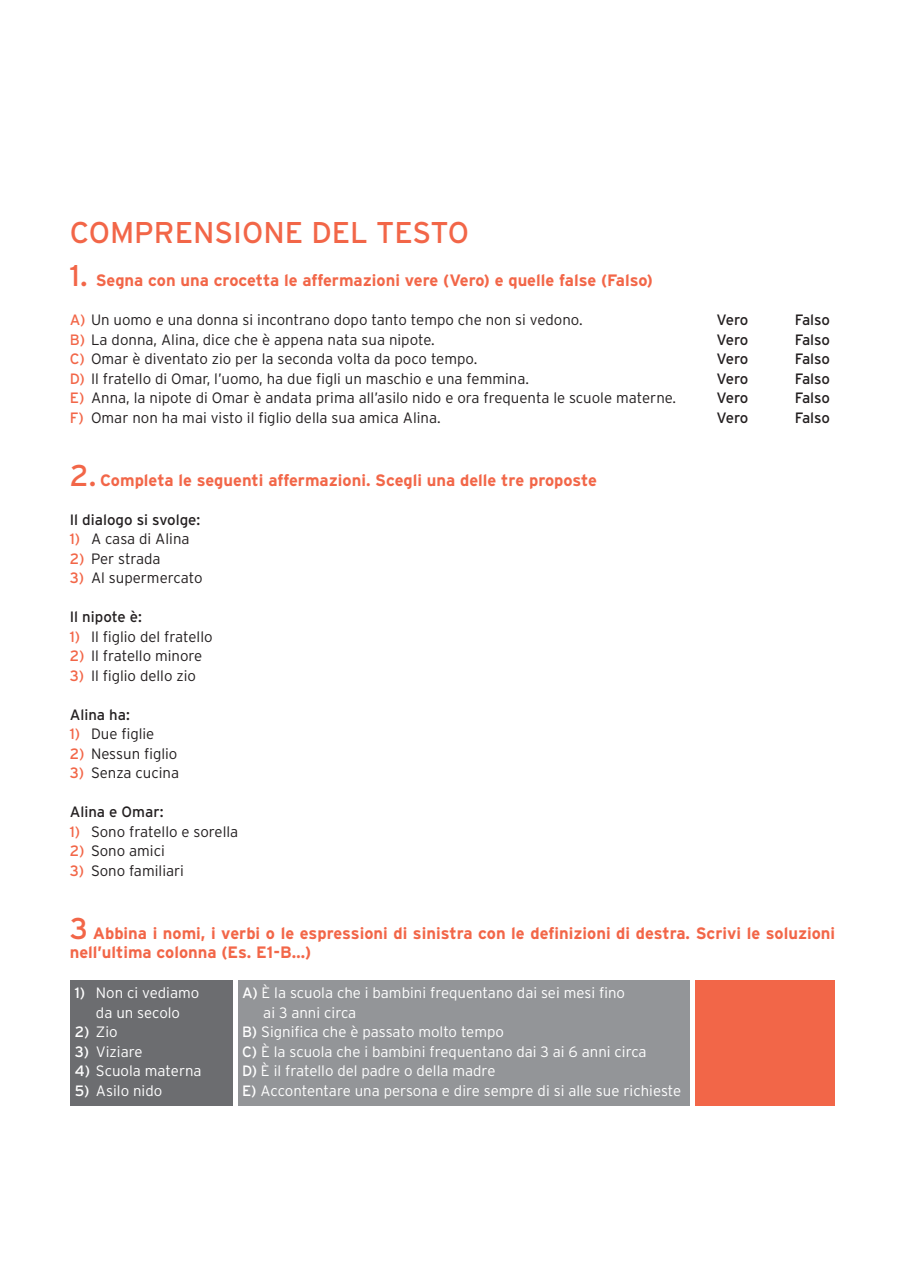
<style>
.page{position:relative;width:905px;height:1275px;background:#fff}
.page>*{position:absolute;margin:0;border:0;box-sizing:border-box;transform-origin:0 0}
.t1{font:30px "Interstate";color:#f26648}
.t2{font:700 16.5px/19.5px "Interstate";color:#f26648}
.t3{font:300 15px/19.5px "Interstate";color:#231f20}
.t4{font:300 15px/19.5px "Interstate";color:#fff;text-align:center}
.t5{font:15px "Interstate";color:#231f20}
.s1{font-weight:400;font-size:30px}
.s2{font-weight:400;color:#f26648}
.s3{font-weight:400}
</style>
<div class="page">
<div style="left:238px;top:980px;width:452px;height:125px;background:#939598"></div>
<div style="left:70px;top:980px;width:163px;height:125px;background:#6c6d70"></div>
<div style="left:695px;top:980px;width:140px;height:125px;background:#f26648"></div>
<h1 class="t1" style="left:70px;top:215px;width:401px">COMPRENSIONE DEL TESTO</h1>
<p class="t2" style="left:70px;top:271px;width:585px"><span class="s1">1.</span> Segna con una crocetta le affermazioni vere (Vero) e quelle false (Falso)</p>
<p class="t3" style="left:70px;top:310px;width:608px"><span class="s2">A)</span> Un uomo e una donna si incontrano dopo tanto tempo che non si vedono.<br><span class="s2">B)</span> La donna, Alina, dice che è appena nata sua nipote.<br><span class="s2">C)</span> Omar è diventato zio per la seconda volta da poco tempo.<br><span class="s2">D)</span> Il fratello di Omar, l’uomo, ha due figli un maschio e una femmina.<br><span class="s2">E)</span> Anna, la nipote di Omar è andata prima all’asilo nido e ora frequenta le scuole materne.<br><span class="s2">F)</span> Omar non ha mai visto il figlio della sua amica Alina.</p>
<p class="t2" style="left:70px;top:470px;width:529px"><span class="s1">2.</span> Completa le seguenti affermazioni. Scegli una delle tre proposte</p>
<p class="t5" style="left:70px;top:511px;width:132px">Il dialogo si svolge:</p>
<p class="t3" style="left:70px;top:529px;width:121px"><span class="s2">1)</span> A casa di Alina</p>
<p class="t3" style="left:70px;top:549px;width:92px"><span class="s2">2)</span> Per strada</p>
<p class="t3" style="left:70px;top:568px;width:134px"><span class="s2">3)</span> Al supermercato</p>
<p class="t5" style="left:70px;top:609px;width:74px">Il nipote è:</p>
<p class="t3" style="left:70px;top:627px;width:144px"><span class="s2">1)</span> Il figlio del fratello</p>
<p class="t3" style="left:70px;top:646px;width:134px"><span class="s2">2)</span> Il fratello minore</p>
<p class="t3" style="left:70px;top:666px;width:128px"><span class="s2">3)</span> Il figlio dello zio</p>
<p class="t5" style="left:70px;top:706px;width:62px">Alina ha:</p>
<p class="t3" style="left:70px;top:724px;width:86px"><span class="s2">1)</span> Due figlie</p>
<p class="t3" style="left:70px;top:744px;width:109px"><span class="s2">2)</span> Nessun figlio</p>
<p class="t3" style="left:70px;top:763px;width:111px"><span class="s2">3)</span> Senza cucina</p>
<p class="t5" style="left:70px;top:804px;width:95px">Alina e Omar:</p>
<p class="t3" style="left:70px;top:822px;width:170px"><span class="s2">1)</span> Sono fratello e sorella</p>
<p class="t3" style="left:70px;top:841px;width:97px"><span class="s2">2)</span> Sono amici</p>
<p class="t3" style="left:70px;top:861px;width:116px"><span class="s2">3)</span> Sono familiari</p>
<p class="t5" style="left:716px;top:312px;width:33px">Vero</p>
<p class="t5" style="left:795px;top:312px;width:37px">Falso</p>
<p class="t5" style="left:716px;top:331px;width:33px">Vero</p>
<p class="t5" style="left:795px;top:331px;width:37px">Falso</p>
<p class="t5" style="left:716px;top:351px;width:33px">Vero</p>
<p class="t5" style="left:795px;top:351px;width:37px">Falso</p>
<p class="t5" style="left:716px;top:370px;width:33px">Vero</p>
<p class="t5" style="left:795px;top:370px;width:37px">Falso</p>
<p class="t5" style="left:716px;top:390px;width:33px">Vero</p>
<p class="t5" style="left:795px;top:390px;width:37px">Falso</p>
<p class="t5" style="left:716px;top:409px;width:33px">Vero</p>
<p class="t5" style="left:795px;top:409px;width:37px">Falso</p>
<p class="t2" style="left:70px;top:923px;width:767px"><span class="s1">3</span> Abbina i nomi, i verbi o le espressioni di sinistra con le definizioni di destra. Scrivi le soluzioni nell’ultima colonna (Es. E1-B…)</p>
<p class="t4" style="left:75px;top:983px;width:126px"><span class="s3">1)</span> Non ci vediamo da un secolo</p>
<p class="t4" style="left:75px;top:1022px;width:44px"><span class="s3">2)</span> Zio</p>
<p class="t4" style="left:75px;top:1041px;width:69px"><span class="s3">3)</span> Viziare</p>
<p class="t4" style="left:75px;top:1061px;width:128px"><span class="s3">4)</span> Scuola materna</p>
<p class="t4" style="left:75px;top:1080px;width:89px"><span class="s3">5)</span> Asilo nido</p>
<p class="t4" style="left:242px;top:983px;width:384px"><span class="s3">A)</span> È la scuola che i bambini frequentano dai sei mesi fino</p>
<p class="t4" style="left:263px;top:1002px;width:95px">ai 3 anni circa</p>
<p class="t4" style="left:242px;top:1022px;width:263px"><span class="s3">B)</span> Significa che è passato molto tempo</p>
<p class="t4" style="left:242px;top:1041px;width:406px"><span class="s3">C)</span> È la scuola che i bambini frequentano dai 3 ai 6 anni circa</p>
<p class="t4" style="left:242px;top:1061px;width:255px"><span class="s3">D)</span> È il fratello del padre o della madre</p>
<p class="t4" style="left:242px;top:1080px;width:441px"><span class="s3">E)</span> Accontentare una persona e dire sempre di si alle sue richieste</p>
</div>
